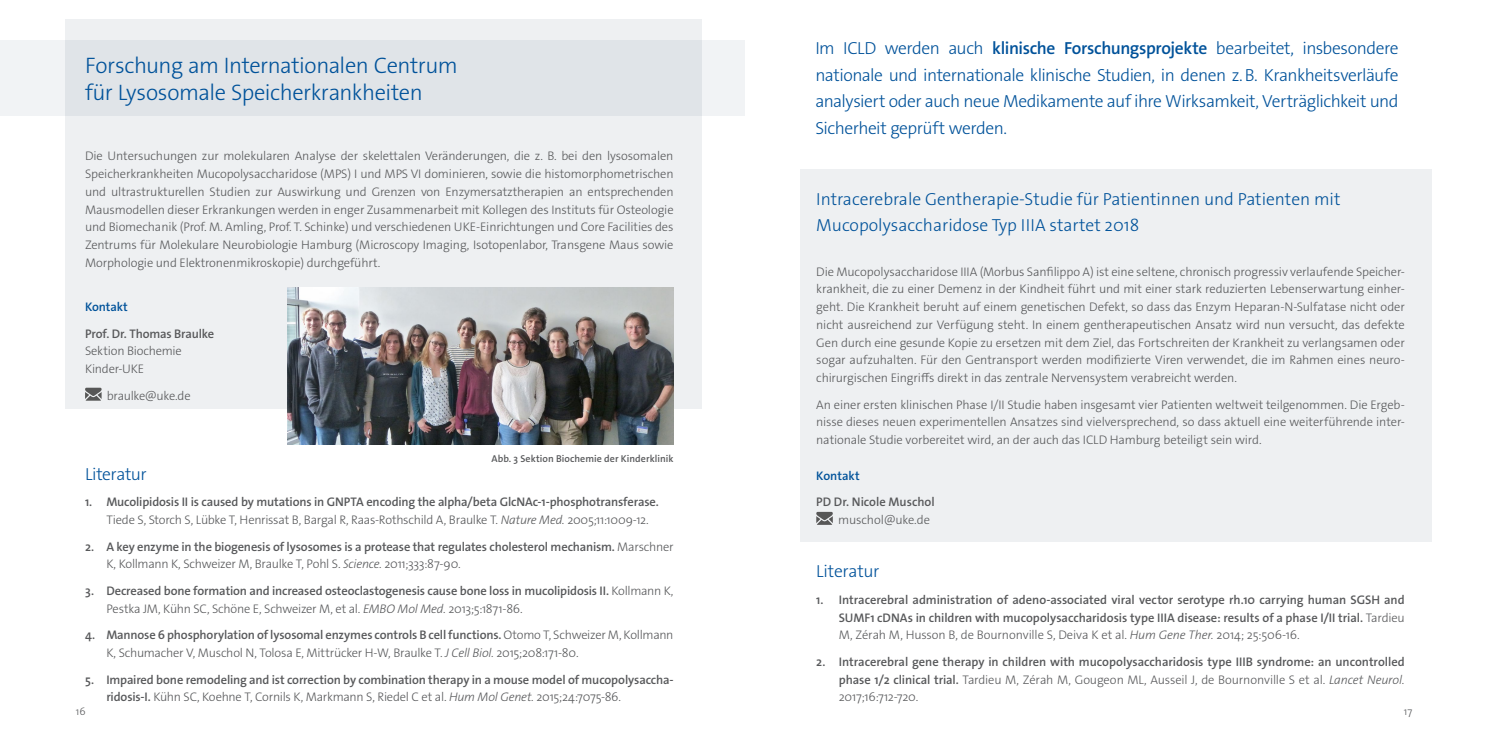
<style>
.page{position:relative;width:1489px;height:745px;background:#fff}
.page>*{position:absolute;margin:0;border:0;box-sizing:border-box;transform-origin:0 0}
.t1{font:300 22.5px/26.2px "The Sans Os F";letter-spacing:-.02em;color:#00529a}
.t2{font:300 17.5px/26.6px "The Sans Os F";color:#00529a;text-align:justify}
.t3{font:300 17.5px "The Sans Os F";letter-spacing:-.03em;color:#00529a}
.t4{font:300 17.5px "The Sans Os F";letter-spacing:-.02em;color:#00529a}
.t5{font:300 12.5px/17.8px "The Sans Os F";letter-spacing:-.01em;color:#58595b;text-align:justify}
.t6{font:600 12.5px/17.8px "The Sans Os F";letter-spacing:-.01em;color:#58595b}
.t7{font:600 12.5px "The Sans Os F";letter-spacing:-.01em;color:#00529a}
.t8{font:300 12.5px "The Sans Os F";letter-spacing:-.03em;color:#58595b}
.t9{font:300 10.62px "The Sans Os F";color:#58595b}
.t10{font:600 10px "The Sans Os F";letter-spacing:.01em;color:#58595b}
.s1{font-weight:300}
.s2{font-weight:300;font-style:italic}
.s3{font-weight:600}
.s4{font-style:italic}
</style>
<div class="page">
<div style="left:66px;top:19px;width:636px;height:389px;background:#eef0f2"></div>
<svg style="left:85px;top:387px;width:17px;height:13px"></svg>
<svg style="left:0;top:40px;width:744px;height:75px;fill:#e0e4e8"></svg>
<div style="left:800px;top:169px;width:631px;height:372px;background:#eef0f2"></div>
<svg style="left:816px;top:511px;width:16px;height:13px"></svg>
<img style="left:288px;top:287px;width:385px;height:157px">
<h1 class="t1" style="left:85px;top:53px;width:374px">Forschung am Internationalen Centrum für Lysosomale Speicherkrankheiten</h1>
<p class="t5" style="left:85px;top:147px;width:590px">Die Untersuchungen zur molekularen Analyse der skelettalen Veränderungen, die z. B. bei den lysosomalen Speicherkrankheiten Mucopolysaccharidose (MPS) I und MPS VI dominieren, sowie die histomorphometrischen und ultrastrukturellen Studien zur Auswirkung und Grenzen von Enzymersatztherapien an entsprechenden Mausmodellen dieser Erkrankungen werden in enger Zusammenarbeit mit Kollegen des Instituts für Osteologie und Biomechanik (Prof. M. Amling, Prof. T. Schinke) und verschiedenen UKE-Einrichtungen und Core Facilities des Zentrums für Molekulare Neurobiologie Hamburg (Microscopy Imaging, Isotopenlabor, Transgene Maus sowie Morphologie und Elektronenmikroskopie) durchgeführt.</p>
<p class="t7" style="left:85px;top:298px;width:44px">Kontakt</p>
<p class="t6" style="left:85px;top:324px;width:131px">Prof. Dr. Thomas Braulke</p>
<p class="t5" style="left:85px;top:342px;width:98px">Sektion Biochemie<br>Kinder-UKE</p>
<p class="t8" style="left:107px;top:387px;width:85px">braulke@uke.de</p>
<p class="t10" style="left:491px;top:452px;width:184px">Abb. 3 Sektion Biochemie der Kinderklinik</p>
<h2 class="t3" style="left:85px;top:462px;width:63px">Literatur</h2>
<p class="t6" style="left:106px;top:493px;width:554px;text-indent:-21px">1. Mucolipidosis II is caused by mutations in GNPTA encoding the alpha/beta GlcNAc-1-phosphotransferase.<br><span class="s1">Tiede S, Storch S, Lübke T, Henrissat B, Bargal R, Raas-Rothschild A, Braulke T.</span> <span class="s2">Nature Med.</span> <span class="s1">2005;11:1009-12.</span></p>
<p class="t6" style="left:106px;top:537px;width:568px;text-indent:-21px">2. A key enzyme in the biogenesis of lysosomes is a protease that regulates cholesterol mechanism. <span class="s1">Marschner<br>K, Kollmann K, Schweizer M, Braulke T, Pohl S.</span> <span class="s2">Science.</span> <span class="s1">2011;333:87-90.</span></p>
<p class="t6" style="left:106px;top:581px;width:568px;text-indent:-21px">3. Decreased bone formation and increased osteoclastogenesis cause bone loss in mucolipidosis II. <span class="s1">Kollmann K,<br>Pestka JM, Kühn SC, Schöne E, Schweizer M, et al.</span> <span class="s2">EMBO Mol Med.</span> <span class="s1">2013;5:1871-86.</span></p>
<p class="t5" style="left:106px;top:625px;width:568px;text-indent:-21px"><span class="s3">4. Mannose 6 phosphorylation of lysosomal enzymes controls B cell functions.</span> Otomo T, Schweizer M, Kollmann<br>K, Schumacher V, Muschol N, Tolosa E, Mittrücker H-W, Braulke T. <span class="s4">J Cell Biol.</span> 2015;208:171-80.</p>
<p class="t6" style="left:106px;top:670px;width:568px;text-indent:-21px">5. Impaired bone remodeling and ist correction by combination therapy in a mouse model of mucopolysaccha&shy;ridosis-I. <span class="s1">Kühn SC, Koehne T, Cornils K, Markmann S, Riedel C et al.</span> <span class="s2">Hum Mol Genet.</span> <span class="s1">2015;24:7075-86.</span></p>
<p class="t2" style="left:815px;top:35px;width:584px">Im ICLD werden auch <span class="s3">klinische Forschungsprojekte</span> bearbeitet, insbesondere nationale und internationale klinische Studien, in denen z.B. Krankheitsverläufe analysiert oder auch neue Medikamente auf ihre Wirksamkeit, Verträglichkeit und Sicherheit geprüft werden.</p>
<h2 class="t2" style="left:816px;top:185px;width:526px">Intracerebrale Gentherapie-Studie für Patientinnen und Patienten mit<br>Mucopolysaccharidose Typ IIIA startet 2018</h2>
<p class="t5" style="left:816px;top:262px;width:590px">Die Mucopolysaccharidose IIIA (Morbus Sanfilippo A) ist eine seltene, chronisch progressiv verlaufende Speicher&shy;krankheit, die zu einer Demenz in der Kindheit führt und mit einer stark reduzierten Lebenserwartung einher&shy;geht. Die Krankheit beruht auf einem genetischen Defekt, so dass das Enzym Heparan-N-Sulfatase nicht oder nicht ausreichend zur Verfügung steht. In einem gentherapeutischen Ansatz wird nun versucht, das defekte Gen durch eine gesunde Kopie zu ersetzen mit dem Ziel, das Fortschreiten der Krankheit zu verlangsamen oder sogar aufzuhalten. Für den Gentransport werden modifizierte Viren verwendet, die im Rahmen eines neuro&shy;chirurgischen Eingriffs direkt in das zentrale Nervensystem verabreicht werden.</p>
<p class="t5" style="left:816px;top:395px;width:590px">An einer ersten klinischen Phase I/II Studie haben insgesamt vier Patienten weltweit teilgenommen. Die Ergeb&shy;nisse dieses neuen experimentellen Ansatzes sind vielversprechend, so dass aktuell eine weiterführende inter&shy;nationale Studie vorbereitet wird, an der auch das ICLD Hamburg beteiligt sein wird.</p>
<p class="t7" style="left:816px;top:467px;width:45px">Kontakt</p>
<p class="t6" style="left:816px;top:493px;width:120px">PD Dr. Nicole Muschol</p>
<p class="t5" style="left:838px;top:510px;width:93px">muschol@uke.de</p>
<h2 class="t4" style="left:816px;top:559px;width:64px">Literatur</h2>
<p class="t6" style="left:838px;top:590px;width:567px;text-align:justify;text-indent:-22px">1. Intracerebral administration of adeno-associated viral vector serotype rh.10 carrying human SGSH and SUMF1 cDNAs in children with mucopolysaccharidosis type IIIA disease: results of a phase I/II trial. <span class="s1">Tardieu M, Zérah M, Husson B, de Bournonville S, Deiva K et al.</span> <span class="s2">Hum Gene Ther.</span> <span class="s1">2014; 25:506-16.</span></p>
<p class="t6" style="left:838px;top:652px;width:567px;text-align:justify;text-indent:-22px">2. Intracerebral gene therapy in children with mucopolysaccharidosis type IIIB syndrome: an uncontrolled phase 1/2 clinical trial. <span class="s1">Tardieu M, Zérah M, Gougeon ML, Ausseil J, de Bournonville S et al.</span> <span class="s2">Lancet Neurol.<br></span><span class="s1">2017;16:712-720.</span></p>
<p class="t9" style="left:76px;top:704px;width:11px">16</p>
<p class="t9" style="left:1403px;top:704px;width:10px">17</p>
</div>
